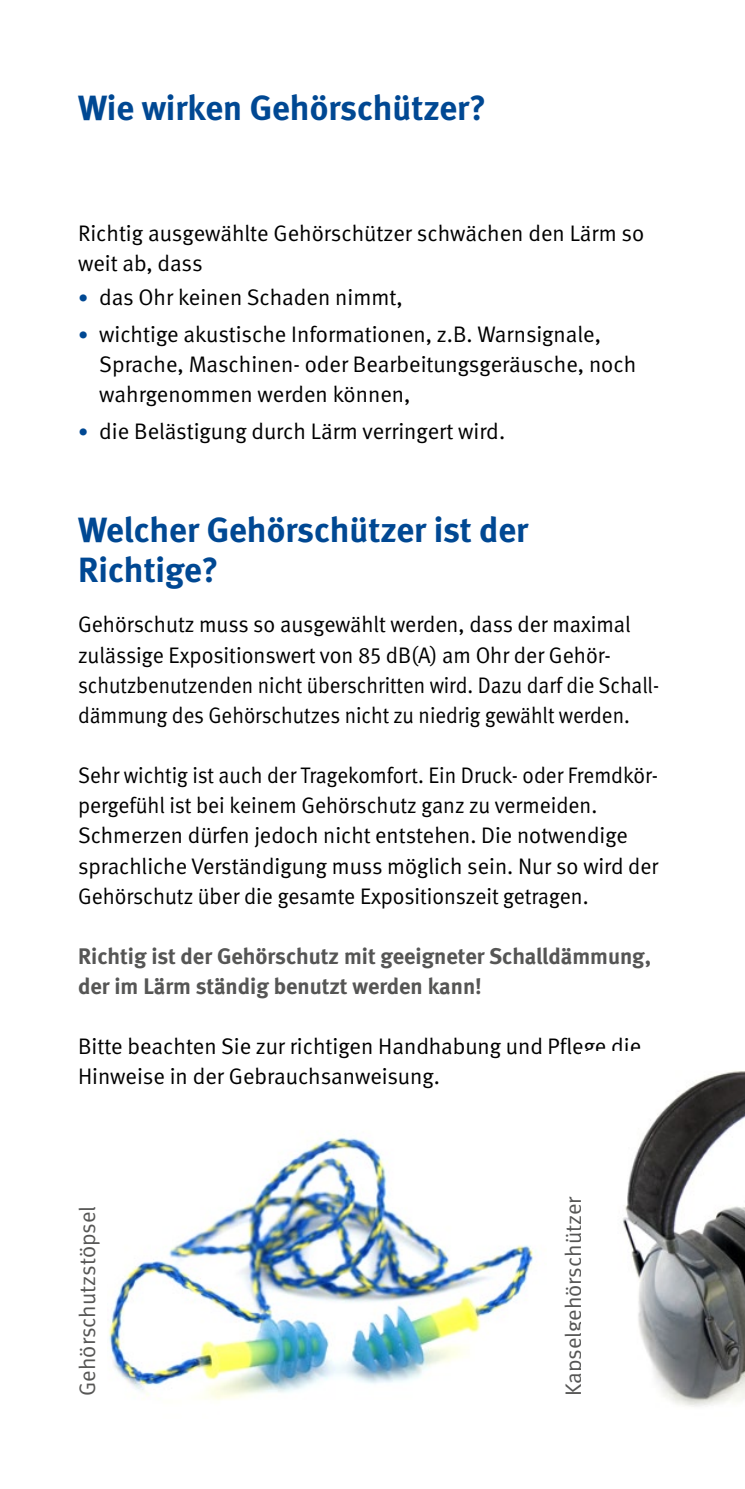
<style>
.page{position:relative;width:745px;height:1489px;background:#fff}
.page>*{position:absolute;margin:0;border:0;box-sizing:border-box;transform-origin:0 0}
._01_Überschriften_Kapitelüberschrift_14pt{font:700 35px/40px "DGUV Meta";color:#004893}
._02_Fließtext_Fließtext{font:22.5px/30px "DGUV Meta";color:#000}
._02_Fließtext_Fließtext-2{font:22.5px/30px "DGUV Meta";color:#000;scale:.94 1}
._02_Fließtext_Fließtext-3{font:700 22.5px/30px "DGUV Meta";color:#565655}
.t1{font:22.5px "DGUV Meta";color:#565655}
.s1{font-size:20px;color:#004893}
</style>
<div class="page">
<img style="left:109px;top:1137px;width:427px;height:263px">
<img style="left:623px;top:1071px;width:121px;height:336px">
<p class="_01_Überschriften_Kapitelüberschrift_14pt" style="left:78px;top:89px;width:409px">Wie wirken Gehörschützer?</p>
<p class="_02_Fließtext_Fließtext" style="left:78px;top:218px;width:567px">Richtig ausgewählte Gehörschützer schwächen den Lärm so weit ab, dass</p>
<p class="_02_Fließtext_Fließtext" style="left:78px;top:282px;width:326px"><span class="s1">•</span> das Ohr keinen Schaden nimmt,</p>
<p class="_02_Fließtext_Fließtext" style="left:99px;top:319px;width:538px;text-indent:-21px"><span class="s1">•</span> wichtige akustische Informationen, z.B. Warnsignale,<br>Sprache, Maschinen- oder Bearbeitungsgeräusche, noch wahrgenommen werden können,</p>
<p class="_02_Fließtext_Fließtext" style="left:78px;top:417px;width:428px"><span class="s1">•</span> die Belästigung durch Lärm verringert wird.</p>
<p class="_01_Überschriften_Kapitelüberschrift_14pt" style="left:78px;top:511px;width:451px">Welcher Gehörschützer ist der<br>Richtige?</p>
<p class="_02_Fließtext_Fließtext" style="left:78px;top:610px;width:582px">Gehörschutz muss so ausgewählt werden, dass der maximal zulässige Expositionswert von 85 dB(A) am Ohr der Gehör&shy;schutzbenutzenden nicht überschritten wird. Dazu darf die Schall&shy;dämmung des Gehörschutzes nicht zu niedrig gewählt werden.</p>
<p class="_02_Fließtext_Fließtext-2" style="left:78px;top:760px;width:618px">Sehr wichtig ist auch der Tragekomfort. Ein Druck- oder Fremdkör&shy;pergefühl ist bei keinem Gehörschutz ganz zu vermeiden.<br>Schmerzen dürfen jedoch nicht entstehen. Die notwendige sprachliche Verständigung muss möglich sein. Nur so wird der Gehörschutz über die gesamte Expositionszeit getragen.</p>
<p class="_02_Fließtext_Fließtext-3" style="left:78px;top:941px;width:574px">Richtig ist der Gehörschutz mit geeigneter Schalldämmung, der im Lärm ständig benutzt werden kann!</p>
<p class="_02_Fließtext_Fließtext" style="left:78px;top:1032px;width:564px">Bitte beachten Sie zur richtigen Handhabung und Pflege die<br>Hinweise in der Gebrauchsanweisung.</p>
<p class="t1" style="left:74px;top:1395px;width:191px;rotate:-90deg">Gehörschutzstöpsel</p>
<p class="t1" style="left:560px;top:1395px;width:201px;rotate:-90deg">Kapselgehörschützer</p>
</div>
